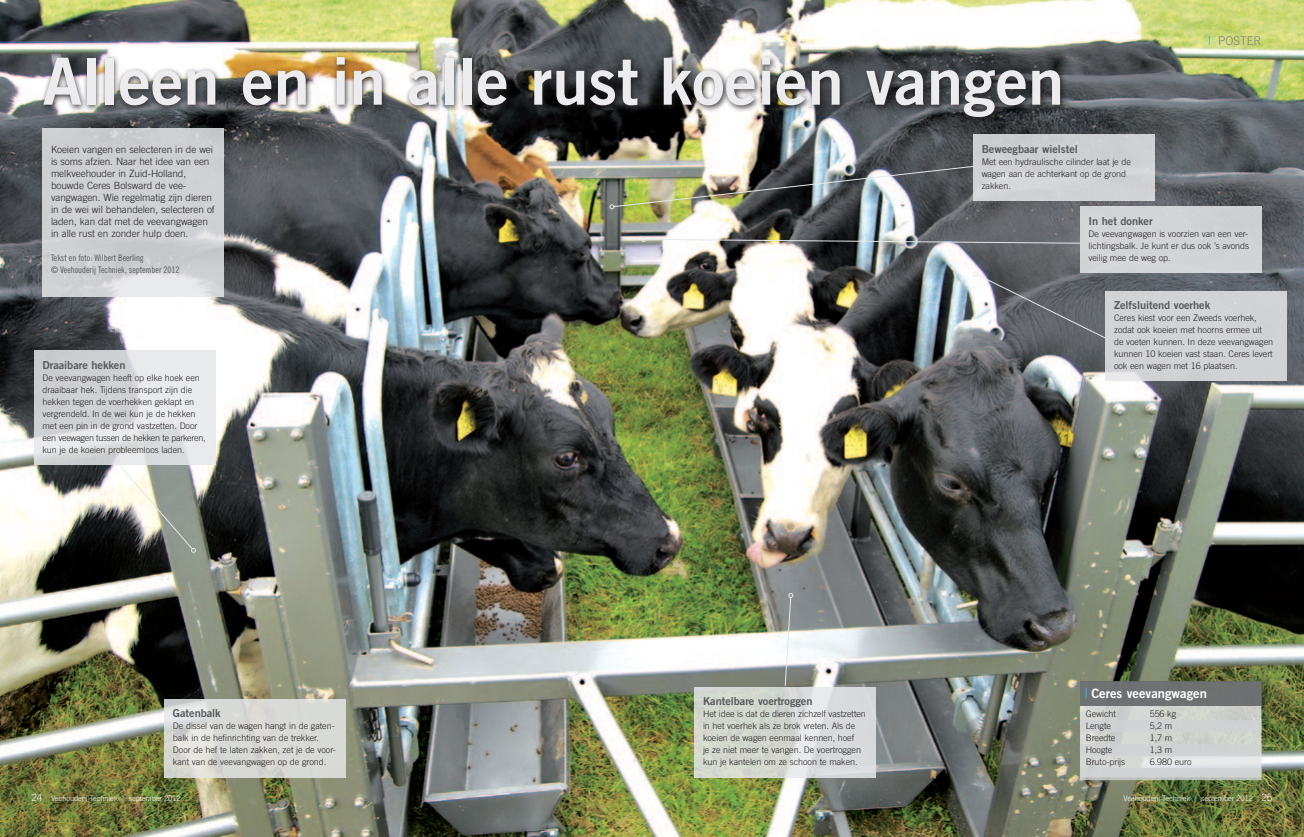
<style>
.page{position:relative;width:1304px;height:837px;background:#fff}
.page>*{position:absolute;margin:0;border:0;box-sizing:border-box;transform-origin:0 0}
.t1{font:65px "Trade Gothic LT Std Bd 2";color:#ececee}
.t2{font:13px "Trade Gothic LT Std Bd 2";color:#fff}
.t3{font:300 12px "Trade Gothic LT Std";color:#808285}
.t4{font:11px "Trade Gothic LT Std Bd 2";letter-spacing:-.005em;color:#57585a}
.t5{font:300 10px/12px "Trade Gothic LT Std";letter-spacing:-.005em;color:#231f20}
.t6{font:300 9px/12px "Trade Gothic LT Std";letter-spacing:-.005em;color:#231f20}
.t7{font:9px/12px "Trade Gothic LT Std Cn 18";letter-spacing:-.005em;color:#57585a}
.t8{font:300 7.5px "Trade Gothic LT Std";letter-spacing:-.01em;color:#fff}
.s1{color:#15c0f2}
.s2{font-size:10px}
.s3{font-weight:400;color:#15c0f2}
</style>
<div class="page">
<img style="left:0;top:0;width:1304px;height:836px">
<div style="left:1080px;top:767px;width:181px;height:12px;background:#c5c8c2"></div>
<svg style="left:43px;top:129px;width:181px;height:168px;background:#cfd0d3"></svg>
<svg style="left:164px;top:698px;width:182px;height:79px;background:#d8d8d5"></svg>
<div style="left:1106px;top:291px;width:181px;height:90px;background:#d1d3d5"></div>
<svg style="left:694px;top:686px;width:182px;height:91px;background:#d5d8d5"></svg>
<div style="left:973px;top:134px;width:182px;height:67px;background:#cfd0d3"></div>
<div style="left:1080px;top:206px;width:181px;height:67px;background:#d2d4d6"></div>
<svg style="left:34px;top:350px;width:181px;height:115px;background:#dbdcde"></svg>
<svg style="left:784px;top:592px;width:9px;height:94px"></svg>
<img style="left:641px;top:237px;width:439px;height:7px">
<img style="left:609px;top:165px;width:365px;height:44px">
<svg style="left:973px;top:271px;width:134px;height:68px;background:#777a7f"></svg>
<img style="left:119px;top:465px;width:77px;height:87px">
<div style="left:39px;top:53px;width:1028px;height:72px;background:#231f20;opacity:.9"></div>
<svg style="left:1080px;top:681px;width:181px;height:96px;background:#b8bab9"></svg>
<h3 class="t3" style="left:1208px;top:33px;width:55px"><span class="s1">|</span> post er</h3>
<h1 class="t1" style="left:43px;top:41px;width:1023px">Alleen en in alle rust koeien vangen</h1>
<p class="t5" style="left:51px;top:143px;width:165px">Koeien vangen en selecteren in de wei is soms afzien. Naar het idee van een melkveehouder in Zuid-Holland, bouwde Ceres Bolsward de vee&shy;vangwagen. Wie regelmatig zijn dieren in de wei wil behandelen, selecteren of laden, kan dat met de veevangwagen in alle rust en zonder hulp doen.</p>
<p class="t7" style="left:51px;top:251px;width:130px">Tekst en foto: Wilbert Beerling<br>© Veehouderij Techniek, september 2012</p>
<p class="t4" style="left:982px;top:142px;width:98px">Beweegbaar wielstel</p>
<p class="t6" style="left:982px;top:155px;width:151px">Met een hydraulische cilinder laat je de wagen aan de achterkant op de grond zakken.</p>
<p class="t4" style="left:1089px;top:214px;width:66px">In het donker</p>
<p class="t6" style="left:1089px;top:227px;width:162px;text-align:justify">De veevangwagen is voorzien van een ver&shy;lichtingsbalk. Je kunt er dus ook ’s avonds veilig mee de weg op.</p>
<p class="t4" style="left:43px;top:358px;width:84px">Draaibare hekken</p>
<p class="t6" style="left:43px;top:371px;width:165px">De veevangwagen heeft op elke hoek een draaibaar hek. Tijdens transport zijn die hekken tegen de voerhekken geklapt en vergrendeld. In de wei kun je de hekken met een pin in de grond vastzetten. Door een veewagen tussen de hekken te parkeren, kun je de koeien probleemloos laden.</p>
<p class="t4" style="left:173px;top:706px;width:49px">Gatenbalk</p>
<p class="t6" style="left:173px;top:719px;width:164px">De dissel van de wagen hangt in de gaten&shy;balk in de hefinrichting van de trekker.<br>Door de hef te laten zakken, zet je de voor&shy;kant van de veevangwagen op de grond.</p>
<p class="t8" style="left:31px;top:793px;width:151px"><span class="s2">24</span> Veehouderij Techniek <span class="s3">l</span> september 2012</p>
<p class="t4" style="left:703px;top:694px;width:111px">Kantelbare voertroggen</p>
<p class="t6" style="left:703px;top:707px;width:164px">Het idee is dat de dieren zichzelf vastzetten in het voerhek als ze brok vreten. Als de koeien de wagen eenmaal kennen, hoef<br>je ze niet meer te vangen. De voertroggen kun je kantelen om ze schoon te maken.</p>
<p class="t4" style="left:1114px;top:298px;width:98px">Zelfsluitend voerhek</p>
<p class="t6" style="left:1114px;top:311px;width:161px">Ceres kiest voor een Zweeds voerhek, zodat ook koeien met hoorns ermee uit de voeten kunnen. In deze veevangwagen kunnen 10 koeien vast staan. Ceres levert ook een wagen met 16 plaatsen.</p>
<h2 class="t2" style="left:1091px;top:685px;width:117px">Ceres veevangwagen</h2>
<p class="t6" style="left:1086px;top:707px;width:32px">Gewicht</p>
<p class="t6" style="left:1150px;top:707px;width:28px">556 kg</p>
<p class="t6" style="left:1086px;top:719px;width:27px">Lengte</p>
<p class="t6" style="left:1150px;top:719px;width:24px">5,2 m</p>
<p class="t6" style="left:1086px;top:731px;width:31px">Breedte</p>
<p class="t6" style="left:1150px;top:731px;width:24px">1,7 m</p>
<p class="t6" style="left:1086px;top:743px;width:28px">Hoogte</p>
<p class="t6" style="left:1150px;top:743px;width:24px">1,3 m</p>
<p class="t6" style="left:1086px;top:755px;width:41px">Bruto-prijs</p>
<p class="t6" style="left:1150px;top:755px;width:43px">6.980 euro</p>
<p class="t8" style="left:1123px;top:793px;width:151px">Veehouderij Techniek <span class="s3">l</span> september 2012 <span class="s2">25</span></p>
</div>
